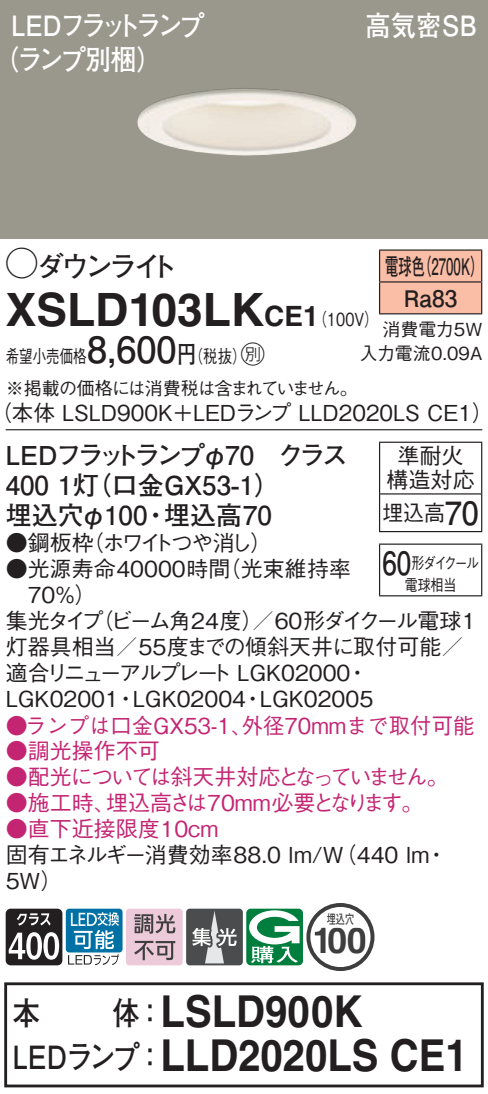
<style>
.page{position:relative;width:488px;height:1094px;background:#fff}
.page>*{position:absolute;margin:0;border:0;box-sizing:border-box;transform-origin:0 0}
.t1{font:700 46px "Helvetica LT Std";color:#231f20}
.t2{font:700 44px "Helvetica LT Std";color:#231f20;scale:.91 1}
.t3{font:700 36px "Futo Go B101 Pro";color:#231f20}
.t4{font:700 36px "Helvetica LT Std";color:#252122}
.t5{font:700 32px "Futo Go B101 Pro";color:#231f20;scale:.85 1}
.t6{font:700 32px "Futo Go B101 Pro";color:#231f20;scale:.95 1}
.t7{font:700 32px "Futo Go B101 Pro";color:#231f20;scale:.81 1}
.t8{font:700 28px/34px "Futo Go B101 Pro";letter-spacing:-.12em;color:#fff;scale:.9 1}
.t9{font:700 28px "Futo Go B101 Pro";letter-spacing:-.15em;color:#231f20}
.t10{font:700 28px "Futo Go B101 Pro";letter-spacing:-.055em;color:#fff;scale:.9 1}
.t11{font:700 26px "Futo Go B101 Pro";color:#231f20}
.t12{font:700 26px "Futo Go B101 Pro";letter-spacing:-.135em;color:#231f20}
.t13{font:24px "Ford Classification 1";color:#231f20}
.t14{font:700 22.8px/32px "Futo Go B101 Pro";color:#231f20;scale:.58 1}
.t15{font:500 22px/26px "Gothic BBB Pro";color:#231f20}
.t16{font:500 22px "Gothic BBB Pro";color:#c42573}
.t17{font:500 22px/26px "Gothic BBB Pro";letter-spacing:-.095em;color:#c42573}
.t18{font:500 22px "Gothic BBB Pro";letter-spacing:-.065em;color:#231f20}
.t19{font:500 22px "Gothic BBB Pro";letter-spacing:-.15em;color:#231f20}
.t20{font:500 22px "Gothic BBB Pro";letter-spacing:-.04em;color:#231f20}
.t21{font:500 22px "Gothic BBB Pro";color:#231f20;scale:.95 1}
.t22{font:500 18px/31.6px "Gothic BBB Pro";letter-spacing:-.04em;color:#231f20;scale:.75 1}
.t23{font:500 18px/24px "Gothic BBB Pro";color:#231f20;text-align:right}
.t24{font:500 18px "Gothic BBB Pro";color:#231f20;scale:.8 1}
.t25{font:500 16px "Gothic BBB Pro";letter-spacing:-.11em;color:#231f20;scale:.81 1}
.t26{font:700 13.2px "Futo Go B101 Pro";color:#3e3e3f;scale:.7 1}
.s1{font-family:"Ford Classification 1";font-weight:400;font-size:32px}
.s2{font-size:28px}
.s3{font-family:"Gothic BBB Pro";font-weight:500;font-size:18px}
.s4{font-family:"Helvetica LT Std";font-weight:700;font-size:28px}
.s5{font-family:"Futo Go B101 Pro";font-weight:700;font-size:24px}
.s6{color:#3e3e3f}
</style>
<div class="page">
<div style="left:0;top:0;width:488px;height:238px;background:#9a988c"></div>
<img style="left:137px;top:88px;width:220px;height:68px">
<div style="left:380px;top:251px;width:101px;height:62px;background:#fabda6"></div>
<hr style="left:379px;top:249px;width:103px;height:2px;background:#231f20">
<hr style="left:379px;top:251px;width:1px;height:30px;background:#231f20">
<hr style="left:481px;top:251px;width:1px;height:30px;background:#231f20">
<hr style="left:379px;top:281px;width:103px;height:2px;background:#231f20">
<hr style="left:379px;top:283px;width:1px;height:30px;background:#231f20">
<hr style="left:481px;top:283px;width:1px;height:30px;background:#231f20">
<hr style="left:379px;top:313px;width:103px;height:1px;background:#231f20">
<hr style="left:6px;top:429px;width:476px;height:1px;background:#231f20">
<hr style="left:379px;top:443px;width:1px;height:51px;background:#231f20">
<hr style="left:379px;top:494px;width:1px;height:37px;background:#231f20">
<hr style="left:379px;top:442px;width:103px;height:1px;background:#231f20">
<hr style="left:380px;top:493px;width:101px;height:2px;background:#231f20">
<hr style="left:481px;top:443px;width:1px;height:51px;background:#231f20">
<hr style="left:481px;top:494px;width:1px;height:37px;background:#231f20">
<hr style="left:379px;top:531px;width:103px;height:1px;background:#231f20">
<hr style="left:379px;top:545px;width:1px;height:50px;background:#231f20">
<hr style="left:379px;top:543px;width:103px;height:2px;background:#231f20">
<hr style="left:481px;top:545px;width:1px;height:50px;background:#231f20">
<hr style="left:379px;top:595px;width:103px;height:1px;background:#231f20">
<svg style="left:6px;top:909px;width:56px;height:56px"></svg>
<div style="left:66px;top:909px;width:56px;height:43px;background:#0071a5;border-radius:3px"></div>
<svg style="left:68px;top:912px;width:51px;height:53px"></svg>
<svg style="left:126px;top:903px;width:248px;height:68px"></svg>
<div style="left:4px;top:982px;width:479px;height:105px;border:3px solid #231f20"></div>
<p class="t8" style="left:-7px;top:5px;width:237px;text-indent:18px">LEDフラットランプ（ランプ別梱(</p>
<p class="t10" style="left:365px;top:3px;width:125px">高気密SB</p>
<p class="t9" style="left:6px;top:244px;width:174px"><span class="s1">A</span>ダウンライト</p>
<p class="t14" style="left:418px;top:247px;width:115px">（2700 (K</p>
<p class="t14" style="left:403px;top:247px;width:94px;text-indent:-19px">電球色<br>Ra83</p>
<p class="t23" style="left:359px;top:315px;width:124px">消費電力5W<br>入力電流0.09A</p>
<h1 class="t1" style="left:6px;top:281px;width:299px">XSLD103LK<span class="s2">CE</span></h1>
<p class="t13" style="left:232px;top:342px;width:34px">C<span class="s3">）</span></p>
<p class="t24" style="left:303px;top:304px;width:96px">（<span class="s4">1</span> 100 (V</p>
<h3 class="t3" style="left:87px;top:321px;width:91px">8,600</h3>
<p class="t24" style="left:177px;top:342px;width:70px">（<span class="s5">円</span>税抜</p>
<p class="t22" style="left:6px;top:338px;width:471px">希望小売価格<br>※掲載の価格には消費税は含まれていません。</p>
<p class="t15" style="left:-10px;top:397px;width:504px">（本体 LSLD900K＋LEDランプ LLD2020LS CE1(</p>
<p class="t12" style="left:6px;top:434px;width:250px">LEDフラットランプφ70</p>
<p class="t11" style="left:6px;top:464px;width:276px">400 （灯1 口金GX53-1(</p>
<p class="t11" style="left:164px;top:494px;width:109px">埋込高70</p>
<p class="t11" style="left:6px;top:494px;width:143px">埋込穴φ100</p>
<p class="t19" style="left:82px;top:525px;width:191px">（ホワイトつや消し(</p>
<p class="t11" style="left:143px;top:494px;width:27px">・</p>
<p class="t15" style="left:6px;top:527px;width:89px">●鋼板枠</p>
<p class="t11" style="left:278px;top:434px;width:71px">クラス</p>
<p class="t15" style="left:219px;top:553px;width:134px">（光束維持率</p>
<p class="t15" style="left:28px;top:553px;width:204px;text-indent:-22px">●光源寿命40000時間<br>70％(</p>
<p class="t15" style="left:386px;top:441px;width:89px;line-height:24px;text-align:center">準耐火構造対応</p>
<h3 class="t6" style="left:445px;top:487px;width:37px">70</h3>
<p class="t21" style="left:382px;top:495px;width:67px">埋込高</p>
<p class="t25" style="left:411px;top:550px;width:85px">形ダイクール</p>
<h3 class="t7" style="left:382px;top:537px;width:37px">60</h3>
<p class="t25" style="left:404px;top:572px;width:65px">電球相当</p>
<p class="t20" style="left:92px;top:603px;width:173px">（ビーム角24度）</p>
<p class="t15" style="left:6px;top:605px;width:99px">集光タイプ</p>
<p class="t15" style="left:6px;top:631px;width:459px">灯器具相当／55度までの傾斜天井に取付可能／</p>
<p class="t15" style="left:346px;top:657px;width:23px">・</p>
<p class="t18" style="left:252px;top:603px;width:225px">／60形ダイクール電球1</p>
<p class="t15" style="left:260px;top:657px;width:115px;text-indent:-254px">適合リニューアルプレート LGK02000<br>LGK02005</p>
<p class="t15" style="left:6px;top:683px;width:115px">LGK02001</p>
<p class="t16" style="left:6px;top:733px;width:155px">●調光操作不可</p>
<p class="t17" style="left:106px;top:761px;width:344px;text-indent:-100px">●配光については斜天井対応となっていません。埋込高さは70mm必要となります。</p>
<p class="t15" style="left:133px;top:683px;width:115px">LGK02004</p>
<p class="t15" style="left:115px;top:683px;width:23px">・</p>
<p class="t15" style="left:242px;top:683px;width:23px">・</p>
<p class="t16" style="left:6px;top:708px;width:248px">●ランプは口金GX53-1、</p>
<p class="t16" style="left:242px;top:708px;width:234px">外径70mmまで取付可能</p>
<p class="t16" style="left:6px;top:785px;width:112px">●施工時、</p>
<p class="t16" style="left:6px;top:811px;width:214px">●直下近接限度10cm</p>
<p class="t15" style="left:6px;top:839px;width:425px">固有エネルギー消費効率88.0 lm （W/ 440 lm<br>5W(</p>
<p class="t15" style="left:425px;top:839px;width:23px">・</p>
<p class="t26" style="left:327px;top:908px;width:41px">埋込穴</p>
<h3 class="t4" style="left:312px;top:918px;width:56px">1<span class="s6">0</span>0</h3>
<h3 class="t5" style="left:13px;top:987px;width:34px">本</h3>
<h3 class="t5" style="left:113px;top:987px;width:62px">体：</h3>
<h2 class="t2" style="left:160px;top:985px;width:223px">LSLD900K</h2>
<h3 class="t5" style="left:13px;top:1031px;width:179px">LEDランプ：</h3>
<h2 class="t2" style="left:160px;top:1029px;width:339px">LLD2020LS CE1</h2>
</div>
